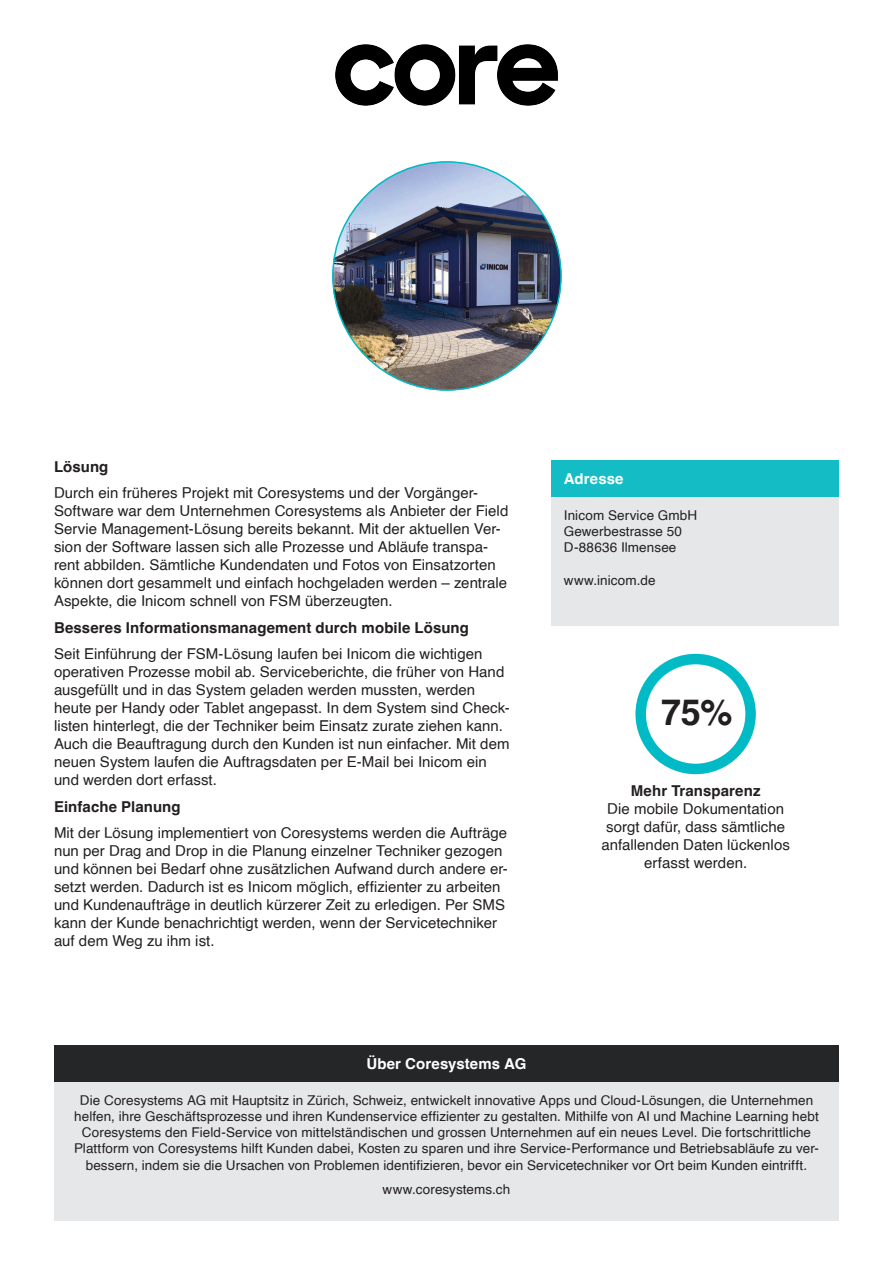
<style>
.page{position:relative;width:893px;height:1263px;background:#fff}
.page>*{position:absolute;margin:0;border:0;box-sizing:border-box;transform-origin:0 0}
.Body{font:700 36px "Helvetica";color:#231f20}
.Body-2{font:15px/18px "Helvetica";color:#231f20}
.Body-3{font:700 15px "Helvetica";letter-spacing:.005em;color:#231f20}
.Box_Titel{font:700 15px "Helvetica";letter-spacing:.005em;color:#fff}
.Body-4{font:13.5px/16.2px "Helvetica";letter-spacing:.005em;color:#231f20;text-align:center}
.s1{font-weight:700}
</style>
<div class="page">
<img style="left:333px;top:162px;width:228px;height:228px;border-radius:114px">
<div style="left:54px;top:1045px;width:785px;height:37px;background:#242628"></div>
<div style="left:54px;top:1082px;width:785px;height:139px;background:#e6e7e9"></div>
<div style="left:551px;top:460px;width:288px;height:37px;background:#14bcc6"></div>
<div style="left:551px;top:497px;width:288px;height:128px;background:#e6e7e9"></div>
<img style="left:335px;top:44px;width:223px;height:150px">
<div style="left:635px;top:654px;width:121px;height:120px;border:10px solid #00bbc6;border-radius:50%"></div>
<p class="Body-3" style="left:54px;top:457px;width:56px">Lösung</p>
<p class="Body-2" style="left:54px;top:484px;width:456px">Durch ein früheres Projekt mit Coresystems und der Vorgänger-Software war dem Unternehmen Coresystems als Anbieter der Field Servie Management-Lösung bereits bekannt. Mit der aktuellen Ver&shy;sion der Software lassen sich alle Prozesse und Abläufe transpa&shy;rent abbilden. Sämtliche Kundendaten und Fotos von Einsatzorten können dort gesammelt und einfach hochgeladen werden – zentrale Aspekte, die Inicom schnell von FSM überzeugten.</p>
<p class="Body-3" style="left:54px;top:618px;width:417px">Besseres Informationsmanagement durch mobile Lösung</p>
<p class="Body-2" style="left:54px;top:645px;width:457px">Seit Einführung der FSM-Lösung laufen bei Inicom die wichtigen operativen Prozesse mobil ab. Serviceberichte, die früher von Hand ausgefüllt und in das System geladen werden mussten, werden heute per Handy oder Tablet angepasst. In dem System sind Check&shy;listen hinterlegt, die der Techniker beim Einsatz zurate ziehen kann.<br>Auch die Beauftragung durch den Kunden ist nun einfacher. Mit dem neuen System laufen die Auftragsdaten per E-Mail bei Inicom ein und werden dort erfasst.</p>
<p class="Body-3" style="left:54px;top:797px;width:128px">Einfache Planung</p>
<p class="Body-2" style="left:54px;top:824px;width:455px">Mit der Lösung implementiert von Coresystems werden die Aufträge nun per Drag and Drop in die Planung einzelner Techniker gezogen und können bei Bedarf ohne zusätzlichen Aufwand durch andere er&shy;setzt werden. Dadurch ist es Inicom möglich, effizienter zu arbeiten und Kundenaufträge in deutlich kürzerer Zeit zu erledigen. Per SMS kann der Kunde benachrichtigt werden, wenn der Servicetechniker auf dem Weg zu ihm ist.</p>
<p class="Box_Titel" style="left:564px;top:470px;width:61px">Adresse</p>
<p class="Body-4" style="left:564px;top:507px;width:135px">Inicom Service GmbH</p>
<p class="Body-4" style="left:564px;top:524px;width:120px">Gewerbestrasse 50</p>
<p class="Body-4" style="left:564px;top:540px;width:114px">D-88636 Ilmensee</p>
<p class="Body-4" style="left:564px;top:572px;width:93px">www.inicom.de</p>
<p class="Body" style="left:661px;top:691px;width:73px">75%</p>
<p class="Body-2" style="left:601px;top:782px;width:190px;text-align:center"><span class="s1">Mehr Transparenz<br></span>Die mobile Dokumentation sorgt dafür, dass sämtliche anfallenden Daten lückenlos erfasst werden.</p>
<p class="Box_Titel" style="left:366px;top:1054px;width:162px">Über Coresystems AG</p>
<p class="Body-4" style="left:74px;top:1092px;width:746px">Die Coresystems AG mit Hauptsitz in Zürich, Schweiz, entwickelt innovative Apps und Cloud-Lösungen, die Unternehmen helfen, ihre Geschäftsprozesse und ihren Kundenservice effizienter zu gestalten. Mithilfe von AI und Machine Learning hebt Coresystems den Field-Service von mittelständischen und grossen Unternehmen auf ein neues Level. Die fortschrittliche Plattform von Coresystems hilft Kunden dabei, Kosten zu sparen und ihre Service-Performance und Betriebsabläufe zu ver&shy;bessern, indem sie die Ursachen von Problemen identifizieren, bevor ein Servicetechniker vor Ort beim Kunden eintrifft.</p>
<p class="Body-4" style="left:383px;top:1182px;width:129px">www.coresystems.ch</p>
</div>
